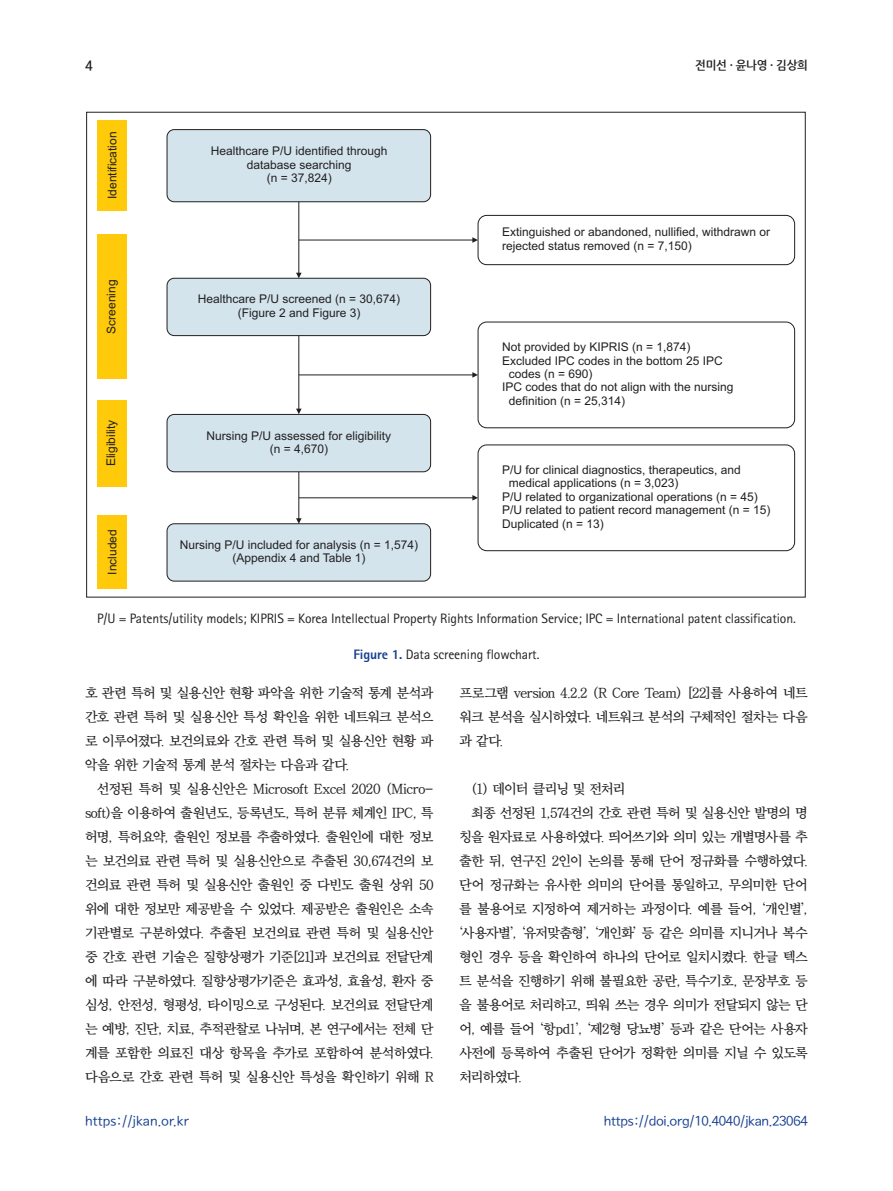
<style>
.page{position:relative;width:893px;height:1191px;background:#fff}
.page>*{position:absolute;margin:0;border:0;box-sizing:border-box;transform-origin:0 0}
.t1{font:13.95px/24px "Bareun Batang M";letter-spacing:-.065em;color:#231f20;text-align:justify}
.t2{font:13.95px "Bareun Batang M";letter-spacing:-.085em;color:#231f20}
.t3{font:13.65px "Rotis Sans Serif Std";letter-spacing:-.01em;color:#231f20}
.t4{font:13.5px "Seoul Namsan M";letter-spacing:-.025em;color:#143e8f}
.t5{font:13.5px "Seoul Namsan M";color:#143e8f}
.t6{font:700 13.5px "Nanum Gothic";color:#231f20;scale:.95 1}
.t7{font:12px/13.4px "Arial";color:#231f20;text-align:center}
.t8{font:700 12px "Nanum Gothic";letter-spacing:-.02em;color:#231f20;scale:.95 1}
.s1{font-weight:800;color:#143e8f}
.s2{font-family:"Nanum Gothic"}
.s3{font-family:"New Gulim"}
.s4{font-family:"Nanum Myeongjo"}
</style>
<div class="page">
<div style="left:97px;top:120px;width:30px;height:91px;background:#feca0a"></div>
<div style="left:97px;top:235px;width:30px;height:144px;background:#feca0a"></div>
<div style="left:97px;top:400px;width:30px;height:86px;background:#feca0a"></div>
<div style="left:97px;top:516px;width:30px;height:73px;background:#feca0a"></div>
<div style="left:167px;top:130px;width:264px;height:72px;background:#d3e4ed;border-radius:7px"></div>
<div style="left:167px;top:129px;width:264px;height:73px;border:1px solid #231f20;border-radius:7px"></div>
<div style="left:167px;top:278px;width:264px;height:57px;background:#d3e4ed;border-radius:7px"></div>
<div style="left:167px;top:278px;width:264px;height:58px;border:1px solid #231f20;border-radius:7px"></div>
<div style="left:167px;top:414px;width:264px;height:58px;background:#d3e4ed;border-radius:7px"></div>
<div style="left:167px;top:414px;width:264px;height:58px;border:1px solid #231f20;border-radius:7px"></div>
<div style="left:167px;top:524px;width:264px;height:57px;background:#d3e4ed;border-radius:7px"></div>
<div style="left:167px;top:523px;width:264px;height:58px;border:1px solid #231f20;border-radius:7px"></div>
<div style="left:478px;top:321px;width:317px;height:107px;border:1px solid #231f20;border-radius:9px"></div>
<div style="left:478px;top:215px;width:317px;height:50px;border:1px solid #231f20;border-radius:9px"></div>
<div style="left:478px;top:444px;width:317px;height:107px;border:1px solid #231f20;border-radius:9px"></div>
<hr style="left:298px;top:202px;width:1px;height:72px;background:#231f20">
<svg style="left:296px;top:273px;width:6px;height:5px"></svg>
<hr style="left:298px;top:335px;width:1px;height:75px;background:#231f20">
<svg style="left:296px;top:408px;width:6px;height:6px"></svg>
<hr style="left:298px;top:472px;width:1px;height:48px;background:#231f20">
<svg style="left:296px;top:518px;width:6px;height:6px"></svg>
<hr style="left:299px;top:240px;width:175px;height:1px;background:#231f20">
<svg style="left:472px;top:237px;width:6px;height:6px"></svg>
<hr style="left:299px;top:374px;width:175px;height:1px;background:#231f20">
<svg style="left:472px;top:372px;width:6px;height:6px"></svg>
<hr style="left:299px;top:497px;width:175px;height:1px;background:#231f20">
<svg style="left:472px;top:495px;width:6px;height:5px"></svg>
<p class="t6" style="left:85px;top:59px;width:10px">4</p>
<p class="t7" style="left:107px;top:199px;width:69px;rotate:-90deg">Identification</p>
<p class="t7" style="left:106px;top:333px;width:56px;rotate:-90deg">Screening</p>
<p class="t7" style="left:105px;top:466px;width:48px;rotate:-90deg">Eligibility</p>
<p class="t7" style="left:107px;top:574px;width:47px;rotate:-90deg">Included</p>
<p class="t7" style="left:211px;top:146px;width:178px">Healthcare P/U identified through database searching<br>(n = 37,824)</p>
<p class="t7" style="left:198px;top:293px;width:204px">Healthcare P/U screened (n = 30,674) (Figure 2 and Figure 3)</p>
<p class="t7" style="left:206px;top:430px;width:186px">Nursing P/U assessed for eligibility (n = 4,670)</p>
<p class="t7" style="left:180px;top:539px;width:240px">Nursing P/U included for analysis (n = 1,574) (Appendix 4 and Table 1)</p>
<p class="t8" style="left:695px;top:59px;width:120px">전미선 · 윤나영 · 김상희</p>
<p class="t7" style="left:502px;top:227px;width:270px;text-align:left">Extinguished or abandoned, nullified, withdrawn or rejected status removed (n = 7,150)</p>
<p class="t7" style="left:502px;top:341px;width:190px">Not provided by KIPRIS (n = 1,874)</p>
<p class="t7" style="left:502px;top:355px;width:222px">Excluded IPC codes in the bottom 25 IPC</p>
<p class="t7" style="left:509px;top:368px;width:85px">codes (n = 690)</p>
<p class="t7" style="left:502px;top:381px;width:233px">IPC codes that do not align with the nursing</p>
<p class="t7" style="left:509px;top:395px;width:118px">definition (n = 25,314)</p>
<p class="t7" style="left:502px;top:464px;width:240px">P/U for clinical diagnostics, therapeutics, and</p>
<p class="t7" style="left:509px;top:478px;width:171px">medical applications (n = 3,023)</p>
<p class="t7" style="left:502px;top:491px;width:257px">P/U related to organizational operations (n = 45)</p>
<p class="t7" style="left:502px;top:504px;width:270px">P/U related to patient record management (n = 15)</p>
<p class="t7" style="left:502px;top:518px;width:103px">Duplicated (n = 13)</p>
<p class="t3" style="left:97px;top:610px;width:700px">P/U = Patents/utility models; KIPRIS = Korea Intellectual Property Rights Information Service; IPC = International patent classification.</p>
<p class="t3" style="left:354px;top:646px;width:187px"><span class="s1">Figure 1.</span> Data screening flowchart.</p>
<p class="t1" style="left:85px;top:681px;width:350px">호 관련 특허 및 실용신안 현황 파악을 위한 기술적 통계 분석과 간호 관련 특허 및 실용신안 특성 확인을 위한 네트워크 분석으 로 이루어졌다<span class="s2">.</span> 보건의료와 간호 관련 특허 및 실용신안 현황 파 악을 위한 기술적 통계 분석 절차는 다음과 같다<span class="s2">.</span></p>
<p class="t1" style="left:85px;top:777px;width:350px;text-indent:12px">선정된 특허 및 실용신안은 Microsoft Excel 2020 (Micro&shy;soft)을 이용하여 출원년도<span class="s3">,</span> 등록년도<span class="s3">,</span> 특허 분류 체계인 IPC<span class="s3">,</span> 특 허명<span class="s3">,</span> 특허요약<span class="s3">,</span> 출원인 정보를 추출하였다<span class="s2">.</span> 출원인에 대한 정보 는 보건의료 관련 특허 및 실용신안으로 추출된 30<span class="s3">,</span>674건의 보 건의료 관련 특허 및 실용신안 출원인 중 다빈도 출원 상위 50 위에 대한 정보만 제공받을 수 있었다<span class="s2">.</span> 제공받은 출원인은 소속 기관별로 구분하였다<span class="s2">.</span> 추출된 보건의료 관련 특허 및 실용신안 중 간호 관련 기술은 질향상평가 기준[21]과 보건의료 전달단계 에 따라 구분하였다<span class="s2">.</span> 질향상평가기준은 효과성<span class="s3">,</span> 효율성<span class="s3">,</span> 환자 중 심성<span class="s3">,</span> 안전성<span class="s3">,</span> 형평성<span class="s3">,</span> 타이밍으로 구성된다<span class="s2">.</span> 보건의료 전달단계 는 예방<span class="s3">,</span> 진단<span class="s3">,</span> 치료<span class="s3">,</span> 추적관찰로 나뉘며<span class="s3">,</span> 본 연구에서는 전체 단 계를 포함한 의료진 대상 항목을 추가로 포함하여 분석하였다<span class="s2">. </span>다음으로 간호 관련 특허 및 실용신안 특성을 확인하기 위해 R</p>
<p class="t5" style="left:85px;top:1114px;width:106px">https://jkan.or.kr</p>
<p class="t1" style="left:459px;top:681px;width:350px">프로그램 version 4<span class="s2">.</span>2<span class="s2">.</span>2 (R Core Team) [22]를 사용하여 네트 워크 분석을 실시하였다<span class="s2">.</span> 네트워크 분석의 구체적인 절차는 다음 과 같다<span class="s2">.</span></p>
<p class="t2" style="left:471px;top:782px;width:156px">(1) 데이터 클리닝 및 전처리</p>
<p class="t1" style="left:471px;top:801px;width:338px">최종 선정된 1<span class="s3">,</span>574건의 간호 관련 특허 및 실용신안 발명의 명</p>
<p class="t1" style="left:459px;top:825px;width:350px">칭을 원자료로 사용하였다<span class="s2">.</span> 띄어쓰기와 의미 있는 개별명사를 추</p>
<p class="t1" style="left:459px;top:849px;width:350px">출한 뒤<span class="s3">,</span> 연구진 2인이 논의를 통해 단어 정규화를 수행하였다<span class="s2">.</span></p>
<p class="t1" style="left:459px;top:873px;width:350px">단어 정규화는 유사한 의미의 단어를 통일하고<span class="s3">,</span> 무의미한 단어</p>
<p class="t1" style="left:459px;top:897px;width:350px">를 불용어로 지정하여 제거하는 과정이다<span class="s2">.</span> 예를 들어<span class="s3">,</span> <span class="s4">‘</span>개인별<span class="s4">’</span><span class="s3">,</span></p>
<p class="t1" style="left:459px;top:921px;width:350px"><span class="s4">‘</span>사용자별<span class="s4">’</span><span class="s3">,</span> <span class="s4">‘</span>유저맞춤형<span class="s4">’</span><span class="s3">,</span> <span class="s4">‘</span>개인화<span class="s4">’</span> 등 같은 의미를 지니거나 복수</p>
<p class="t1" style="left:459px;top:945px;width:350px">형인 경우 등을 확인하여 하나의 단어로 일치시켰다<span class="s2">.</span> 한글 텍스</p>
<p class="t1" style="left:459px;top:969px;width:350px">트 분석을 진행하기 위해 불필요한 공란<span class="s3">,</span> 특수기호<span class="s3">,</span> 문장부호 등</p>
<p class="t1" style="left:459px;top:993px;width:350px">을 불용어로 처리하고<span class="s3">,</span> 띄워 쓰는 경우 의미가 전달되지 않는 단</p>
<p class="t1" style="left:459px;top:1017px;width:350px">어<span class="s3">,</span> 예를 들어 <span class="s4">‘</span>항pd<span class="s4">1’</span><span class="s3">,</span> <span class="s4">‘</span>제2형 당뇨병<span class="s4">’</span> 등과 같은 단어는 사용자</p>
<p class="t1" style="left:459px;top:1041px;width:350px">사전에 등록하여 추출된 단어가 정확한 의미를 지닐 수 있도록</p>
<p class="t1" style="left:459px;top:1065px;width:64px">처리하였다<span class="s2">.</span></p>
<p class="t4" style="left:604px;top:1114px;width:206px">https://doi.org/10.4040/jkan.23064</p>
</div>
